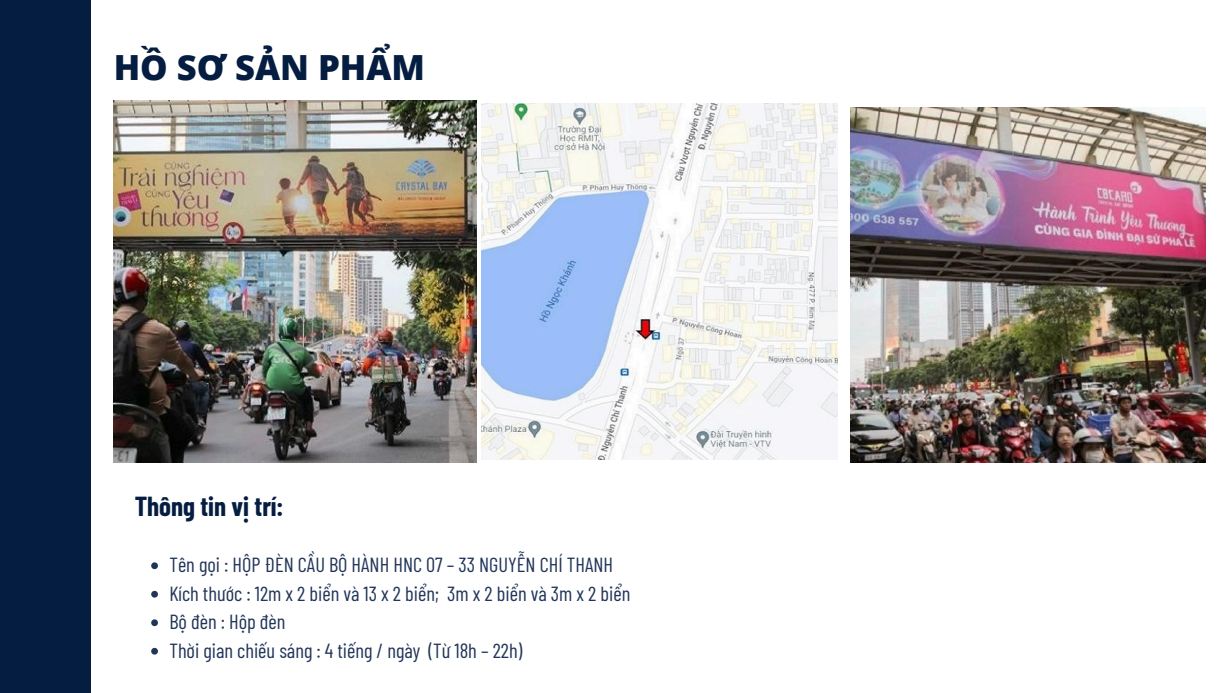
<style>
.page{position:relative;width:1230px;height:693px;background:#fff}
.page>*{position:absolute;margin:0;border:0;box-sizing:border-box;transform-origin:0 0}
.t1{font:800 34.6px "Open Sans";color:#051d40}
.t2{font:700 26.9px "Barlow Condensed";color:#051d40}
.t3{font:20.4px "Barlow Condensed";color:#213559}
</style>
<div class="page">
<div style="left:0;top:0;width:91px;height:693px;background:#051d40"></div>
<img style="left:482px;top:104px;width:355px;height:355px">
<img style="left:114px;top:100px;width:362px;height:363px">
<img style="left:850px;top:107px;width:356px;height:356px">
<svg style="left:151px;top:562px;width:7px;height:7px"></svg>
<svg style="left:151px;top:591px;width:7px;height:7px"></svg>
<svg style="left:151px;top:619px;width:7px;height:7px"></svg>
<svg style="left:151px;top:648px;width:7px;height:7px"></svg>
<h2 class="t1" style="left:114px;top:43px;width:313px">HỒ SƠ SẢN PHẨM</h2>
<p class="t2" style="left:135px;top:489px;width:150px">Thông tin vị trí:</p>
<p class="t3" style="left:169px;top:552px;width:445px">Tên gọi : HỘP ĐÈN CẦU BỘ HÀNH HNC 07 – 33 NGUYỄN CHÍ THANH</p>
<p class="t3" style="left:169px;top:580px;width:463px">Kích thước : 12m x 2 biển và 13 x 2 biển; 3m x 2 biển và 3m x 2 biển</p>
<p class="t3" style="left:169px;top:609px;width:118px">Bộ đèn : Hộp đèn</p>
<p class="t3" style="left:169px;top:637px;width:354px">Thời gian chiếu sáng : 4 tiếng / ngày (Từ 18h – 22h)</p>
</div>
